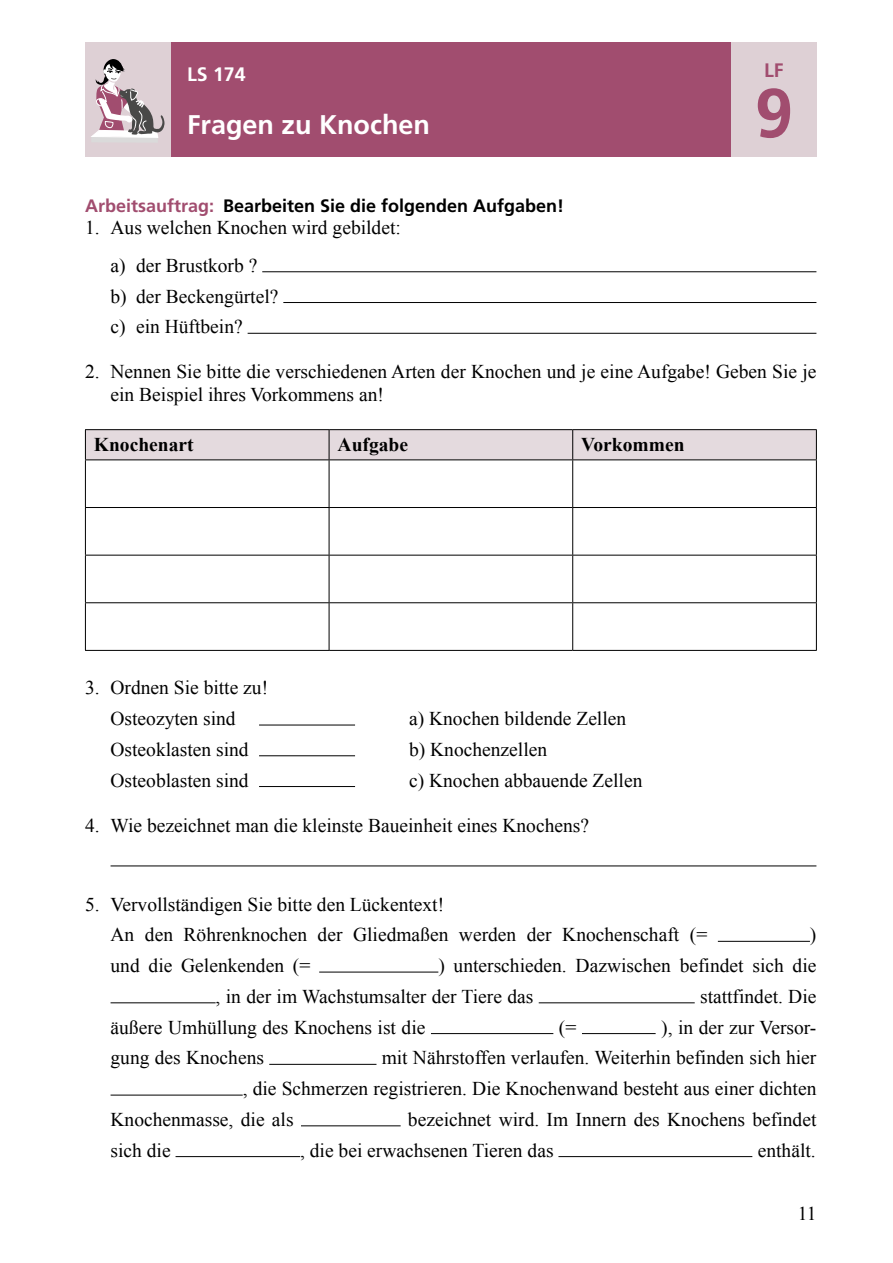
<style>
.page{position:relative;width:893px;height:1263px;background:#fff}
.page>*{position:absolute;margin:0;border:0;box-sizing:border-box;transform-origin:0 0}
.Lernfeld-Nummer{font:700 69px "Frutiger";color:#a14d6f}
.Lernfeld-Rubrik{font:700 27px "Frutiger";color:#fff}
.Lückentext{font:19.5px/22.5px "Times New Roman";color:#000}
.Grundschrift{font:19.5px/30.8px "Times New Roman";color:#000}
.Grundschrift_lb{font:700 19.5px "Times New Roman";color:#000}
.Lernfeld-Datum{font:700 19.5px "Frutiger";color:#fff}
.LF{font:700 19.5px "Frutiger";color:#a14d6f}
.Rubrik_12_schwarz_mi{font:700 18px "Frutiger";color:#000}
.s1{color:#a14d6f}
</style>
<div class="page">
<hr style="left:262px;top:271px;width:554px;height:1px;background:#000">
<hr style="left:283px;top:302px;width:533px;height:1px;background:#000">
<hr style="left:248px;top:333px;width:568px;height:1px;background:#000">
<hr style="left:259px;top:725px;width:96px;height:1px;background:#000">
<hr style="left:259px;top:755px;width:96px;height:1px;background:#000">
<hr style="left:259px;top:786px;width:96px;height:1px;background:#000">
<hr style="left:111px;top:865px;width:705px;height:1px;background:#000">
<hr style="left:718px;top:941px;width:92px;height:1px;background:#000">
<hr style="left:319px;top:972px;width:119px;height:1px;background:#000">
<hr style="left:111px;top:1002px;width:105px;height:1px;background:#000">
<hr style="left:539px;top:1002px;width:156px;height:1px;background:#000">
<hr style="left:431px;top:1033px;width:122px;height:1px;background:#000">
<hr style="left:582px;top:1033px;width:74px;height:1px;background:#000">
<hr style="left:269px;top:1064px;width:107px;height:1px;background:#000">
<hr style="left:111px;top:1095px;width:132px;height:1px;background:#000">
<hr style="left:301px;top:1125px;width:100px;height:1px;background:#000">
<hr style="left:176px;top:1156px;width:124px;height:1px;background:#000">
<hr style="left:558px;top:1156px;width:194px;height:1px;background:#000">
<hr style="left:85px;top:429px;width:244px;height:1px;background:#000">
<hr style="left:329px;top:429px;width:244px;height:1px;background:#000">
<hr style="left:573px;top:429px;width:244px;height:1px;background:#000">
<div style="left:85px;top:430px;width:732px;height:29px;background:#e4dade"></div>
<hr style="left:85px;top:459px;width:244px;height:1px;background:#000">
<hr style="left:85px;top:460px;width:1px;height:47px;background:#000">
<hr style="left:329px;top:459px;width:244px;height:1px;background:#000">
<hr style="left:329px;top:460px;width:1px;height:47px;background:#000">
<hr style="left:573px;top:459px;width:244px;height:1px;background:#000">
<hr style="left:572px;top:460px;width:1px;height:47px;background:#000">
<hr style="left:816px;top:460px;width:1px;height:47px;background:#000">
<hr style="left:85px;top:507px;width:244px;height:1px;background:#000">
<hr style="left:85px;top:508px;width:1px;height:47px;background:#000">
<hr style="left:329px;top:507px;width:244px;height:1px;background:#000">
<hr style="left:329px;top:508px;width:1px;height:47px;background:#000">
<hr style="left:573px;top:507px;width:244px;height:1px;background:#000">
<hr style="left:572px;top:508px;width:1px;height:47px;background:#000">
<hr style="left:816px;top:508px;width:1px;height:47px;background:#000">
<hr style="left:85px;top:555px;width:244px;height:1px;background:#000">
<hr style="left:85px;top:555px;width:1px;height:47px;background:#000">
<hr style="left:329px;top:555px;width:244px;height:1px;background:#000">
<hr style="left:329px;top:555px;width:1px;height:47px;background:#000">
<hr style="left:573px;top:555px;width:244px;height:1px;background:#000">
<hr style="left:572px;top:555px;width:1px;height:47px;background:#000">
<hr style="left:816px;top:555px;width:1px;height:47px;background:#000">
<hr style="left:85px;top:602px;width:244px;height:1px;background:#000">
<hr style="left:85px;top:603px;width:1px;height:47px;background:#000">
<hr style="left:329px;top:602px;width:244px;height:1px;background:#000">
<hr style="left:329px;top:603px;width:1px;height:47px;background:#000">
<hr style="left:573px;top:602px;width:244px;height:1px;background:#000">
<hr style="left:572px;top:603px;width:1px;height:47px;background:#000">
<hr style="left:816px;top:603px;width:1px;height:47px;background:#000">
<hr style="left:85px;top:650px;width:244px;height:1px;background:#000">
<hr style="left:329px;top:650px;width:244px;height:1px;background:#000">
<hr style="left:573px;top:650px;width:244px;height:1px;background:#000">
<div style="left:170px;top:43px;width:561px;height:114px;background:#a14d6f"></div>
<div style="left:731px;top:43px;width:85px;height:114px;background:#ded0d5"></div>
<div style="left:85px;top:43px;width:85px;height:114px;background:#ded0d5"></div>
<svg style="left:91px;top:59px;width:73px;height:79px"></svg>
<p class="Lernfeld-Datum" style="left:187px;top:63px;width:60px">LS 174</p>
<p class="Lernfeld-Rubrik" style="left:187px;top:108px;width:245px">Fragen zu Knochen</p>
<p class="LF" style="left:764px;top:59px;width:21px">LF</p>
<p class="Lernfeld-Nummer" style="left:755px;top:73px;width:40px">9</p>
<p class="Rubrik_12_schwarz_mi" style="left:85px;top:195px;width:481px"><span class="s1">Arbeitsauftrag:</span> Bearbeiten Sie die folgenden Aufgaben!</p>
<p class="Lückentext" style="left:85px;top:216px;width:317px">1. Aus welchen Knochen wird gebildet:</p>
<p class="Grundschrift" style="left:111px;top:250px;width:169px">a) der Brustkorb ? b) der Beckengürtel? c) ein Hüftbein?</p>
<p class="Lückentext" style="left:111px;top:360px;width:707px;text-indent:-26px">2. Nennen Sie bitte die verschiedenen Arten der Knochen und je eine Aufgabe! Geben Sie je ein Beispiel ihres Vorkommens an!</p>
<p class="Grundschrift_lb" style="left:94px;top:431px;width:101px">Knochenart</p>
<p class="Grundschrift_lb" style="left:338px;top:431px;width:72px">Aufgabe</p>
<p class="Grundschrift_lb" style="left:581px;top:431px;width:105px">Vorkommen</p>
<p class="Lückentext" style="left:85px;top:676px;width:185px">3. Ordnen Sie bitte zu!</p>
<p class="Lückentext" style="left:111px;top:707px;width:127px">Osteozyten sind</p>
<p class="Lückentext" style="left:409px;top:707px;width:219px">a) Knochen bildende Zellen</p>
<p class="Lückentext" style="left:111px;top:738px;width:140px">Osteoklasten sind</p>
<p class="Lückentext" style="left:409px;top:738px;width:140px">b) Knochenzellen</p>
<p class="Lückentext" style="left:111px;top:768px;width:140px">Osteoblasten sind</p>
<p class="Lückentext" style="left:409px;top:768px;width:235px">c) Knochen abbauende Zellen</p>
<p class="Lückentext" style="left:85px;top:813px;width:505px">4. Wie bezeichnet man die kleinste Baueinheit eines Knochens?</p>
<p class="Lückentext" style="left:85px;top:892px;width:361px">5. Vervollständigen Sie bitte den Lückentext!</p>
<p class="Lückentext" style="left:111px;top:923px;width:598px">An den Röhrenknochen der Gliedmaßen werden der Knochenschaft (=</p>
<p class="Lückentext" style="left:810px;top:923px;width:8px">)</p>
<p class="Lückentext" style="left:111px;top:954px;width:201px">und die Gelenkenden (=</p>
<p class="Lückentext" style="left:216px;top:950px;width:602px;line-height:30.8px;text-indent:223px">) unterschieden. Dazwischen befindet sich die , in der im Wachstumsalter der Tiere das</p>
<p class="Lückentext" style="left:700px;top:985px;width:118px">stattfindet. Die</p>
<p class="Lückentext" style="left:111px;top:1015px;width:316px">äußere Umhüllung des Knochens ist die</p>
<p class="Lückentext" style="left:559px;top:1015px;width:19px">(=</p>
<p class="Lückentext" style="left:661px;top:1015px;width:157px">), in der zur Versor-</p>
<p class="Lückentext" style="left:111px;top:1046px;width:155px">gung des Knochens</p>
<p class="Lückentext" style="left:382px;top:1046px;width:436px">mit Nährstoffen verlaufen. Weiterhin befinden sich hier</p>
<p class="Lückentext" style="left:243px;top:1077px;width:575px">, die Schmerzen registrieren. Die Knochenwand besteht aus einer dichten</p>
<p class="Lückentext" style="left:111px;top:1108px;width:185px">Knochenmasse, die als</p>
<p class="Lückentext" style="left:408px;top:1108px;width:410px">bezeichnet wird. Im Innern des Knochens befindet</p>
<p class="Lückentext" style="left:111px;top:1138px;width:62px">sich die</p>
<p class="Lückentext" style="left:300px;top:1138px;width:255px">, die bei erwachsenen Tieren das</p>
<p class="Lückentext" style="left:758px;top:1138px;width:59px">enthält.</p>
<p class="Lückentext" style="left:798px;top:1202px;width:20px">11</p>
</div>
